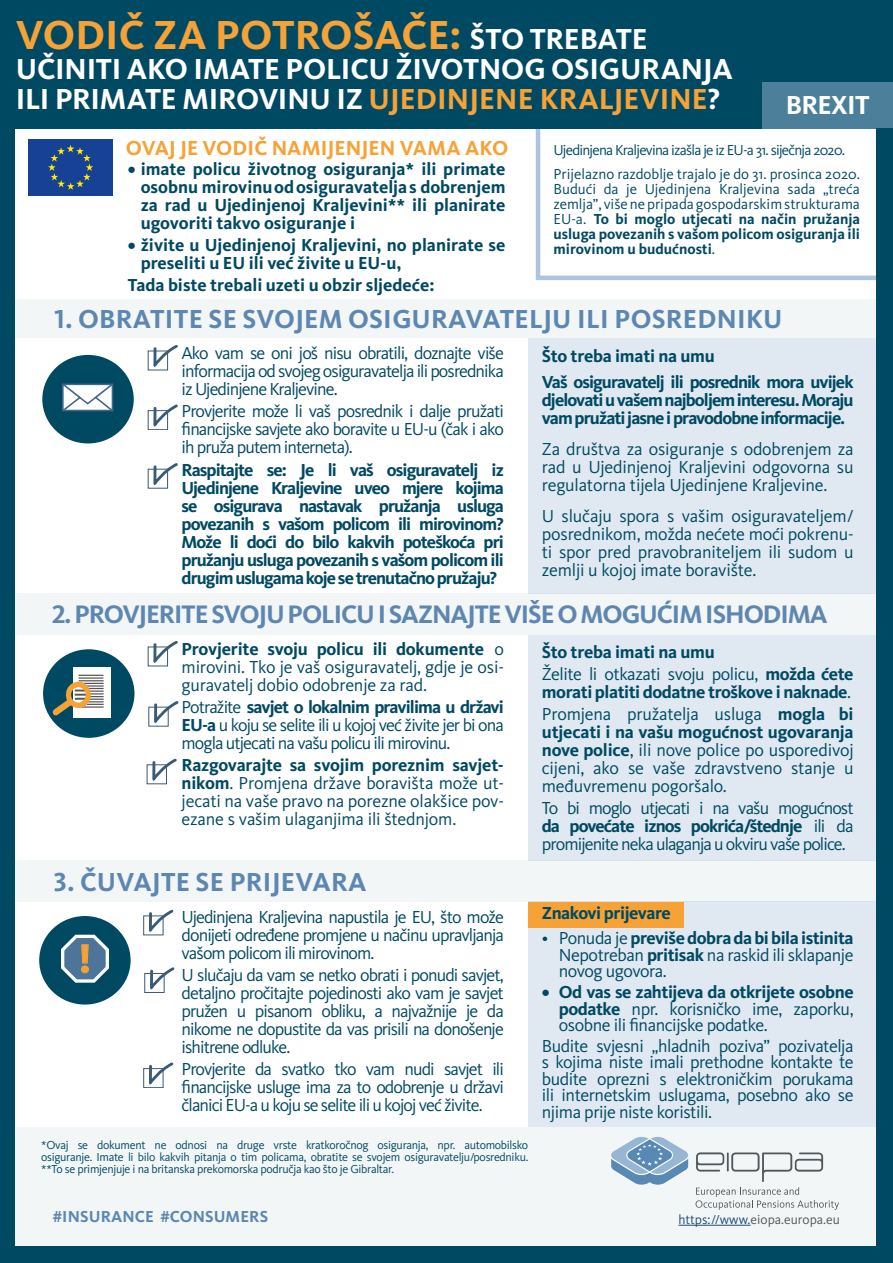
<style>
.page{position:relative;width:893px;height:1263px;background:#fff}
.page>*{position:absolute;margin:0;border:0;box-sizing:border-box;transform-origin:0 0}
.t1{font:700 42px "Kievit Pro";color:#f6a236}
.t2{font:700 41.4px "Kievit Pro";color:#f6a236}
.t3{font:700 30px/30px "Kievit Pro";letter-spacing:-.01em;color:#fff}
.t4{font:700 27px "Kievit Pro";letter-spacing:.01em;color:#5d87b1}
.t5{font:700 27px "Kievit Pro";letter-spacing:-.025em;color:#fefefe}
.t6{font:700 26.25px "Kievit Pro";letter-spacing:-.04em;color:#5d87b1}
.t7{font:700 21px "Kievit Pro";letter-spacing:.005em;color:#f6a236}
.t8{font:18px/18px "Kievit Pro";letter-spacing:-.025em;color:#004962;text-align:justify}
.t9{font:700 18px/18px "Kievit Pro";letter-spacing:-.025em;color:#004962;text-align:justify}
.t10{font:700 18px/26.5px "Kievit Pro";letter-spacing:-.05em;color:#004962}
.t11{font:700 18px/18px "Kievit Pro";color:#004962}
.t12{font:700 16.5px "Kievit Pro";letter-spacing:.01em;color:#5b87b1}
.t13{font:700 15px/15px "Kievit Pro";color:#004962;text-align:justify}
.t14{font:15px/23.5px "Kievit Pro";letter-spacing:-.05em;color:#004962}
.t15{font:13.5px "Kievit Pro";color:#575756}
.t16{font:12px/12px "Kievit Pro";letter-spacing:-.025em;color:#004962;text-align:justify}
.s1{font-size:30px;color:#fff}
.s2{color:#f6a236}
.s3{font-weight:400}
.s4{font-weight:700}
.s5{color:#234c76}
</style>
<div class="page">
<div style="left:0;top:1127px;width:893px;height:136px;background:#f3f6f7"></div>
<div style="left:0;top:594px;width:880px;height:41px;background:#f3f6f7"></div>
<div style="left:0;top:860px;width:893px;height:42px;background:#f3f6f7"></div>
<div style="left:0;top:299px;width:893px;height:39px;background:#f3f6f7"></div>
<div style="left:529px;top:338px;width:353px;height:256px;background:#e0e9f1"></div>
<div style="left:529px;top:902px;width:348px;height:225px;background:#e0e9f1"></div>
<div style="left:529px;top:635px;width:364px;height:225px;background:#e0e9f1"></div>
<div style="left:42px;top:355px;width:92px;height:88px;background:#004962;border-radius:50%"></div>
<svg style="left:536px;top:129px;width:341px;height:151px"></svg>
<div style="left:0;top:0;width:893px;height:129px;background:#004962"></div>
<div style="left:762px;top:82px;width:131px;height:47px;background:#4b7f9a"></div>
<hr style="left:678px;top:1225px;width:73px;height:1px;background:#234c76">
<div style="left:43px;top:649px;width:91px;height:89px;background:#004962;border-radius:50%"></div>
<div style="left:528px;top:902px;width:156px;height:25px;background:#f6a236"></div>
<div style="left:39px;top:916px;width:92px;height:88px;background:#004962;border-radius:50%"></div>
<svg style="left:611px;top:1137px;width:77px;height:48px"></svg>
<svg style="left:695px;top:1152px;width:144px;height:58px"></svg>
<svg style="left:61px;top:935px;width:48px;height:48px"></svg>
<svg style="left:62px;top:383px;width:51px;height:28px"></svg>
<div style="left:73px;top:667px;width:38px;height:51px;background:#fff"></div>
<svg style="left:52px;top:675px;width:52px;height:41px"></svg>
<svg style="left:153px;top:641px;width:25px;height:22px"></svg>
<div style="left:148px;top:646px;width:20px;height:20px;border:1px solid #3b5a75"></div>
<svg style="left:152px;top:701px;width:26px;height:22px"></svg>
<div style="left:149px;top:707px;width:20px;height:19px;border:1px solid #3b5a75"></div>
<div style="left:28px;top:140px;width:85px;height:56px;background:#164194"></div>
<svg style="left:48px;top:145px;width:45px;height:45px"></svg>
<div style="left:0;top:80px;width:14px;height:1183px;background:#004962"></div>
<svg style="left:152px;top:759px;width:25px;height:22px"></svg>
<div style="left:147px;top:764px;width:20px;height:20px;border:1px solid #3b5a75"></div>
<div style="left:877px;top:129px;width:16px;height:1134px;background:#004962"></div>
<svg style="left:153px;top:345px;width:25px;height:24px"></svg>
<div style="left:148px;top:350px;width:20px;height:20px;border:1px solid #3b5a75"></div>
<svg style="left:153px;top:404px;width:25px;height:25px"></svg>
<div style="left:148px;top:410px;width:20px;height:20px;border:1px solid #3b5a75"></div>
<svg style="left:151px;top:463px;width:27px;height:24px"></svg>
<div style="left:148px;top:469px;width:20px;height:19px;border:1px solid #3b5a75"></div>
<svg style="left:149px;top:910px;width:24px;height:22px"></svg>
<div style="left:143px;top:915px;width:21px;height:20px;border:1px solid #3b5a75"></div>
<svg style="left:150px;top:967px;width:24px;height:23px"></svg>
<div style="left:144px;top:973px;width:21px;height:20px;border:1px solid #3b5a75"></div>
<svg style="left:149px;top:1062px;width:24px;height:23px"></svg>
<div style="left:143px;top:1068px;width:21px;height:20px;border:1px solid #3b5a75"></div>
<div style="left:0;top:1247px;width:893px;height:16px;background:#004962"></div>
<h1 class="t1" style="left:16px;top:9px;width:633px">VODIČ ZA POTROŠAČE: <span class="s1">ŠTO TREBATE</span></h1>
<h3 class="t3" style="left:16px;top:53px;width:718px">UČINITI AKO IMATE POLICU ŽIVOTNOG OSIGURANJA<br>ILI PRIMATE MIROVINU IZ <span class="s2">UJEDINJENE KRALJEVINE</span>?</h3>
<h3 class="t5" style="left:786px;top:89px;width:85px">BREXIT</h3>
<p class="t7" style="left:126px;top:136px;width:384px">OVAJ JE VODIČ NAMIJENJEN VAMA AKO</p>
<p class="t9" style="left:141px;top:160px;width:366px;text-indent:-13px">• imate policu životnog osiguranja* ili primate osobnu mirovinu od osiguravatelja s dobrenjem za rad u Ujedinjenoj Kraljevini** ili planirate ugovoriti takvo osiguranje i</p>
<p class="t11" style="left:141px;top:236px;width:366px;text-indent:-13px">• živite u Ujedinjenoj Kraljevini, no planirate se preseliti u EU ili već živite u EU-u,</p>
<p class="t11" style="left:128px;top:276px;width:308px">Tada biste trebali uzeti u obzir sljedeće:</p>
<p class="t14" style="left:553px;top:138px;width:308px">Ujedinjena Kraljevina izašla je iz EU-a 31. siječnja 2020.<br>Prijelazno razdoblje trajalo je do 31. prosinca 2020.</p>
<p class="t13" style="left:553px;top:181px;width:308px"><span class="s3">Budući da je Ujedinjena Kraljevina sada „treća zemlja”, više ne pripada gospodarskim strukturama EU-a.</span> To bi moglo utjecati na način pružanja usluga povezanih s vašom policom osiguranja ili mirovinom u budućnosti<span class="s3">.</span></p>
<h3 class="t4" style="left:55px;top:303px;width:729px">1. OBRATITE SE SVOJEM OSIGURAVATELJU ILI POSREDNIKU</h3>
<p class="t8" style="left:182px;top:343px;width:324px">Ako vam se oni još nisu obratili, doznajte više informacija od svojeg osiguravatelja ili posrednika iz Ujedinjene Kraljevine.</p>
<p class="t8" style="left:182px;top:402px;width:324px">Provjerite može li vaš posrednik i dalje pružati financijske savjete ako boravite u EU-u (čak i ako ih pruža putem interneta).</p>
<p class="t10" style="left:542px;top:342px;width:313px">Što treba imati na umu<br>Vaš osiguravatelj ili posrednik mora uvijek</p>
<p class="t10" style="left:542px;top:391px;width:313px;line-height:18px">djelovati u vašem najboljem interesu. Moraju vam pružati jasne i pravodobne informacije.</p>
<p class="t8" style="left:542px;top:440px;width:313px">Za društva za osiguranje s odobrenjem za rad u Ujedinjenoj Kraljevini odgovorna su regulatorna tijela Ujedinjene Kraljevine.</p>
<p class="t8" style="left:542px;top:507px;width:313px">U slučaju spora s vašim osiguravateljem/ posrednikom, možda nećete moći pokrenu&shy;ti spor pred pravobraniteljem ili sudom u zemlji u kojoj imate boravište.</p>
<p class="t9" style="left:182px;top:460px;width:324px">Raspitajte se: Je li vaš osiguravatelj iz Ujedinjene Kraljevine uveo mjere kojima se osigurava nastavak pružanja usluga povezanih s vašom policom ili mirovinom?<br>Može li doći do bilo kakvih poteškoća pri pružanju usluga povezanih s vašom policom ili drugim uslugama koje se trenutačno pružaju?</p>
<h3 class="t6" style="left:52px;top:598px;width:777px">2. PROVJERITE SVOJU POLICU I SAZNAJTE VIŠE O MOGUĆIM ISHODIMA</h3>
<p class="t8" style="left:182px;top:640px;width:324px"><span class="s4">Provjerite svoju policu ili dokumente</span> o mirovini. Tko je vaš osiguravatelj, gdje je osi&shy;guravatelj dobio odobrenje za rad.</p>
<p class="t8" style="left:182px;top:698px;width:324px">Potražite <span class="s4">savjet o lokalnim pravilima u državi EU-a</span> u koju se selite ili u kojoj već živite jer bi ona mogla utjecati na vašu policu ili mirovinu.</p>
<p class="t8" style="left:182px;top:756px;width:324px"><span class="s4">Razgovarajte sa svojim poreznim savjet&shy;nikom</span>. Promjena države boravišta može ut&shy;jecati na vaše pravo na porezne olakšice pov&shy;ezane s vašim ulaganjima ili štednjom.</p>
<h3 class="t4" style="left:54px;top:865px;width:314px">3. ČUVAJTE SE PRIJEVARA</h3>
<p class="t8" style="left:182px;top:908px;width:324px">Ujedinjena Kraljevina napustila je EU, što može donijeti određene promjene u načinu upravljanja vašom policom ili mirovinom.</p>
<p class="t8" style="left:182px;top:966px;width:324px">U slučaju da vam se netko obrati i ponudi savjet, detaljno pročitajte pojedinosti ako vam je savjet pružen u pisanom obliku, a najvažnije je da nikome ne dopustite da vas prisili na donošenje ishitrene odluke.</p>
<p class="t8" style="left:182px;top:1060px;width:324px">Provjerite da svatko tko vam nudi savjet ili financijske usluge ima za to odobrenje u državi članici EU-a u koju se selite ili u kojoj već živite.</p>
<h2 class="t2" style="left:79px;top:934px;width:14px">!</h2>
<p class="t16" style="left:41px;top:1139px;width:489px">*Ovaj se dokument ne odnosi na druge vrste kratkoročnog osiguranja, npr. automobilsko osiguranje. Imate li bilo kakvih pitanja o tim policama, obratite se svojem osiguravatelju/posredniku. **To se primjenjuje i na britanska prekomorska područja kao što je Gibraltar.</p>
<p class="t8" style="left:542px;top:640px;width:313px;line-height:22.2px"><span class="s4">Što treba imati na umu<br></span>Želite li otkazati svoju policu, <span class="s4">možda ćete</span></p>
<p class="t9" style="left:542px;top:681px;width:313px;line-height:22.2px">morati platiti dodatne troškove i naknade<span class="s3">.<br>Promjena pružatelja usluga</span> mogla bi</p>
<p class="t8" style="left:542px;top:723px;width:313px"><span class="s4">utjecati i na vašu mogućnost ugovaranja nove police</span>, ili nove police po usporedivoj cijeni, ako se vaše zdravstveno stanje u međuvremenu pogoršalo.</p>
<p class="t8" style="left:542px;top:799px;width:313px">To bi moglo utjecati i na vašu mogućnost <span class="s4">da povećate iznos pokrića/štednje</span> ili da promijenite neka ulaganja u okviru vaše police.</p>
<p class="t9" style="left:542px;top:904px;width:130px">Znakovi prijevare</p>
<p class="t8" style="left:559px;top:930px;width:296px;line-height:16.5px;text-indent:-17px">• Ponuda je <span class="s4">previše dobra da bi bila istinita </span>Nepotreban <span class="s4">pritisak</span> na raskid ili sklapanje novog ugovora.</p>
<p class="t8" style="left:559px;top:984px;width:296px;line-height:16.5px;text-indent:-17px"><span class="s4">• Od vas se zahtijeva da otkrijete osobne podatke</span> npr. korisničko ime, zaporku, osobne ili financijske podatke.</p>
<p class="t8" style="left:542px;top:1037px;width:313px;line-height:16.5px">Budite svjesni „hladnih poziva” pozivatelja s kojima niste imali prethodne kontakte te budite oprezni s elektroničkim porukama ili internetskim uslugama, posebno ako se njima prije niste koristili.</p>
<p class="t12" style="left:53px;top:1206px;width:217px">#INSURANCE #CONSUMERS</p>
<p class="t15" style="left:678px;top:1211px;width:163px"><span class="s5">https://www.</span>eiopa.europa.eu</p>
</div>
